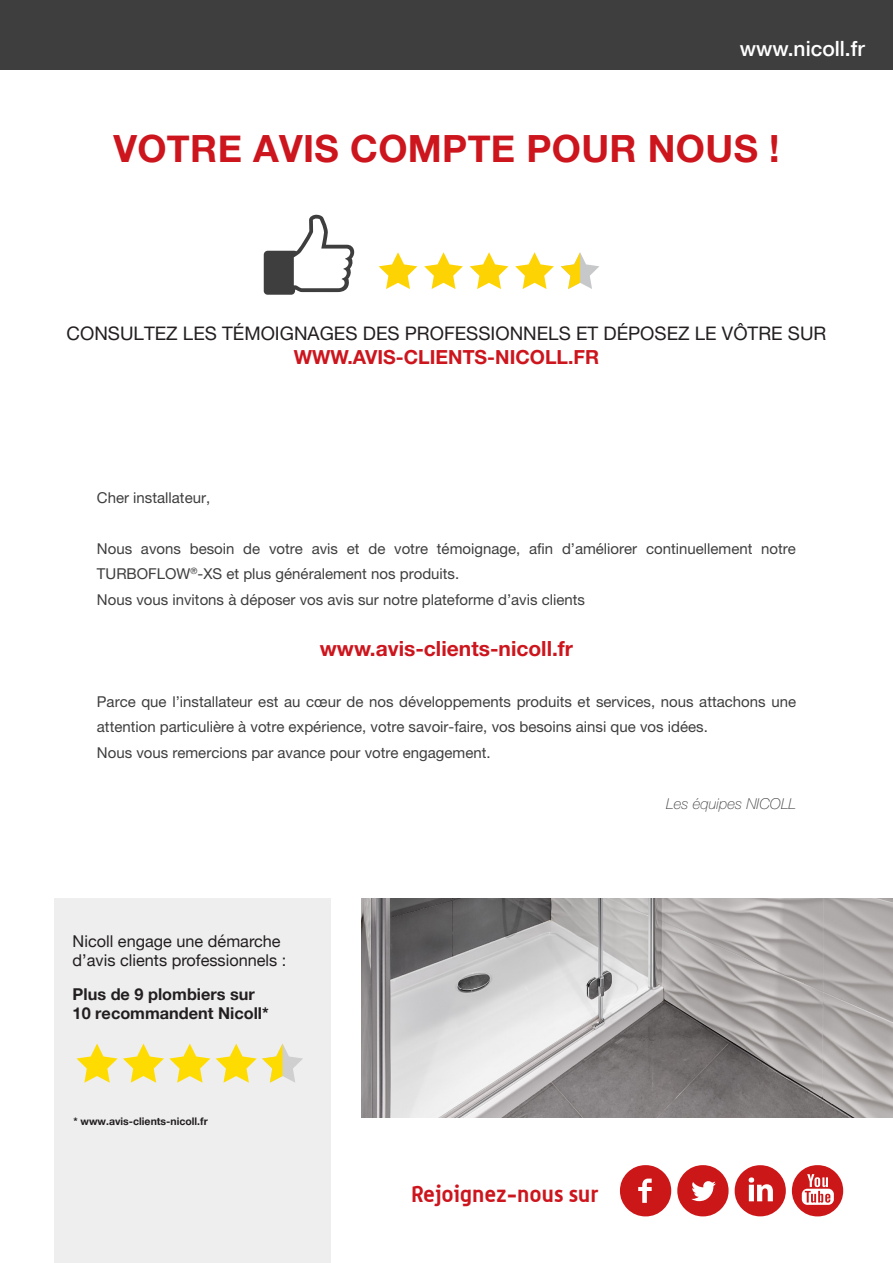
<style>
.page{position:relative;width:893px;height:1263px;background:#fff}
.page>*{position:absolute;margin:0;border:0;box-sizing:border-box;transform-origin:0 0}
.t1{font:700 37.5px "Helvetica Neue";letter-spacing:.01em;color:#cd151d}
.t2{font:700 22.5px "Alwyn";color:#cd151d}
.t3{font:700 21px "Helvetica Neue CE";color:#cd151d}
.t4{font:500 21px "Helvetica Neue";color:#fff}
.t5{font:700 19.5px "Helvetica Neue CE";color:#cd151d}
.t6{font:18.75px "Helvetica Neue";color:#231f20}
.t7{font:16.35px/19.5px "Helvetica Neue";color:#231f20}
.t8{font:700 16.35px/19.5px "Helvetica Neue";color:#231f20}
.t9{font:15px/25.5px "Helvetica Neue";color:#3e3e3f}
.t10{font:italic 100 15px "Helvetica Neue";color:#3e3e3f}
.t11{font:700 10.5px "Helvetica Neue";color:#231f20}
</style>
<div class="page">
<div style="left:0;top:0;width:893px;height:70px;background:#3e3e3f"></div>
<svg style="left:677px;top:1165px;width:52px;height:51px"></svg>
<svg style="left:792px;top:1165px;width:51px;height:51px"></svg>
<svg style="left:620px;top:1165px;width:51px;height:51px"></svg>
<svg style="left:735px;top:1165px;width:51px;height:51px"></svg>
<svg style="left:379px;top:252px;width:38px;height:37px"></svg>
<svg style="left:424px;top:252px;width:39px;height:37px"></svg>
<svg style="left:470px;top:252px;width:38px;height:37px"></svg>
<svg style="left:515px;top:252px;width:39px;height:37px"></svg>
<svg style="left:561px;top:252px;width:38px;height:37px"></svg>
<svg style="left:264px;top:214px;width:91px;height:81px"></svg>
<div style="left:54px;top:898px;width:277px;height:365px;background:#eeeeef"></div>
<svg style="left:77px;top:1043px;width:133px;height:40px"></svg>
<svg style="left:216px;top:1043px;width:87px;height:40px"></svg>
<img style="left:361px;top:898px;width:532px;height:219px">
<h3 class="t4" style="left:740px;top:36px;width:126px">www.nicoll.fr</h3>
<h1 class="t1" style="left:113px;top:125px;width:668px">VOTRE AVIS COMPTE POUR NOUS !</h1>
<p class="t6" style="left:67px;top:322px;width:761px">CONSULTEZ LES TÉMOIGNAGES DES PROFESSIONNELS ET DÉPOSEZ LE VÔTRE SUR</p>
<h3 class="t5" style="left:294px;top:345px;width:307px">WWW.AVIS-CLIENTS-NICOLL.FR</h3>
<p class="t9" style="left:97px;top:484px;width:115px">Cher installateur,</p>
<p class="t9" style="left:97px;top:535px;width:701px">Nous avons besoin de votre avis et de votre témoignage, afin d’améliorer continuellement notre<br>TURBOFLOW<sup>®</sup>-XS et plus généralement nos produits.<br>Nous vous invitons à déposer vos avis sur notre plateforme d’avis clients</p>
<h3 class="t3" style="left:320px;top:635px;width:255px">www.avis-clients-nicoll.fr</h3>
<p class="t9" style="left:97px;top:688px;width:701px">Parce que l’installateur est au cœur de nos développements produits et services, nous attachons une attention particulière à votre expérience, votre savoir-faire, vos besoins ainsi que vos idées.<br>Nous vous remercions par avance pour votre engagement.</p>
<p class="t10" style="left:666px;top:795px;width:131px">Les équipes NICOLL</p>
<p class="t7" style="left:73px;top:932px;width:215px">Nicoll engage une démarche d’avis clients professionnels :</p>
<p class="t8" style="left:73px;top:984px;width:198px">Plus de 9 plombiers sur<br>10 recommandent Nicoll*</p>
<p class="t11" style="left:73px;top:1114px;width:136px">* www.avis-clients-nicoll.fr</p>
<h2 class="t2" style="left:411px;top:1180px;width:189px">Rejoignez-nous sur</h2>
</div>
